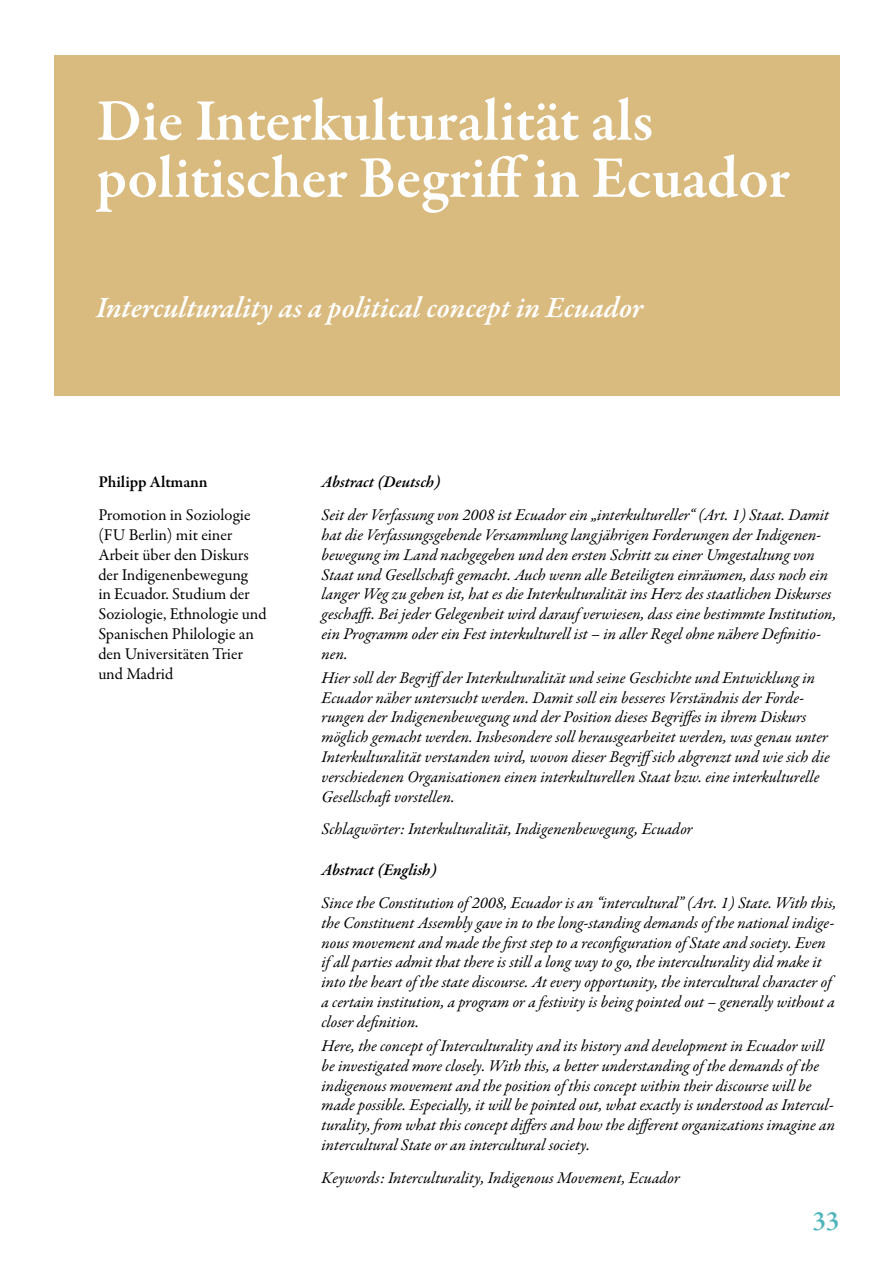
<style>
.page{position:relative;width:893px;height:1263px;background:#fff}
.page>*{position:absolute;margin:0;border:0;box-sizing:border-box;transform-origin:0 0}
.t1{font:600 60px/57px "Garamond Premr Pro";color:#fff}
.t2{font:italic 600 30px "Garamond Premr Pro";letter-spacing:-.005em;color:#fff}
.t3{font:600 27px "Garamond Premr Pro";color:#4eb4bb}
.t4{font:italic 16.5px/19.8px "Garamond Premr Pro";letter-spacing:-.005em;color:#000}
.t5{font:16.5px/19.8px "Garamond Premr Pro";color:#000}
.t6{font:italic 600 16.5px "Garamond Premr Pro";letter-spacing:-.005em;color:#000}
.t7{font:600 16.5px "Garamond Premr Pro";letter-spacing:-.005em;color:#000}
</style>
<div class="page">
<div style="left:54px;top:55px;width:785px;height:340px;background:#dabb7f"></div>
<h1 class="t1" style="left:96px;top:93px;width:694px">Die Interkulturalität als politischer Begriff in Ecuador</h1>
<h2 class="t2" style="left:96px;top:289px;width:548px">Interculturality as a political concept in Ecuador</h2>
<p class="t7" style="left:98px;top:472px;width:111px">Philipp Altmann</p>
<p class="t5" style="left:98px;top:505px;width:170px">Promotion in Soziologie (FU Berlin) mit einer<br>Arbeit über den Diskurs der Indigenenbewegung<br>in Ecuador. Studium der<br>Soziologie, Ethnologie und<br>Spanischen Philologie an den Universitäten Trier und Madrid</p>
<p class="t6" style="left:321px;top:472px;width:120px">Abstract (Deutsch)</p>
<p class="t4" style="left:321px;top:505px;width:516px">Seit der Verfassung von 2008 ist Ecuador ein „interkultureller“ (Art. 1) Staat. Damit hat die Verfassungsgebende Versammlung langjährigen Forderungen der Indigenen&shy;bewegung im Land nachgegeben und den ersten Schritt zu einer Umgestaltung von Staat und Gesellschaft gemacht. Auch wenn alle Beteiligten einräumen, dass noch ein langer Weg zu gehen ist, hat es die Interkulturalität ins Herz des staatlichen Diskurses geschafft. Bei jeder Gelegenheit wird darauf verwiesen, dass eine bestimmte Institution, ein Programm oder ein Fest interkulturell ist – in aller Regel ohne nähere Definitio&shy;nen.</p>
<p class="t4" style="left:321px;top:668px;width:509px">Hier soll der Begriffder Interkulturalität und seine Geschichte und Entwicklung in Ecuador näher untersucht werden. Damit soll ein besseres Verständnis der Forde&shy;rungen der Indigenenbewegung und der Position dieses Begriffes in ihrem Diskurs möglich gemacht werden. Insbesondere soll herausgearbeitet werden, was genau unter Interkulturalität verstanden wird, wovon dieser Begriffsich abgrenzt und wie sich die verschiedenen Organisationen einen interkulturellen Staat bzw. eine interkulturelle Gesellschaft vorstellen.</p>
<p class="t4" style="left:321px;top:819px;width:372px">Schlagwörter: Interkulturalität, Indigenenbewegung, Ecuador</p>
<p class="t6" style="left:321px;top:859px;width:117px">Abstract (English)</p>
<p class="t4" style="left:321px;top:893px;width:516px">Since the Constitution of 2008, Ecuador is an “intercultural” (Art. 1) State. With this, the Constituent Assembly gave in to the long-standing demands of the national indige&shy;nous movement and made the first step to a reconfiguration of State and society. Even if all parties admit that there is still a long way to go, the interculturality did make it into the heart of the state discourse. At every opportunity, the intercultural character of a certain institution, a program or a festivity is being pointed out – generally without a closer definition.</p>
<p class="t4" style="left:321px;top:1036px;width:515px">Here, the concept of Interculturality and its history and development in Ecuador will be investigated more closely. With this, a better understanding of the demands of the indigenous movement and the position of this concept within their discourse will be made possible. Especially, it will be pointed out, what exactly is understood as Intercul&shy;turality, from what this concept differs and how the different organizations imagine an intercultural State or an intercultural society.</p>
<p class="t4" style="left:321px;top:1168px;width:359px">Keywords: Interculturality, Indigenous Movement, Ecuador</p>
<h3 class="t3" style="left:812px;top:1203px;width:28px">33</h3>
</div>
